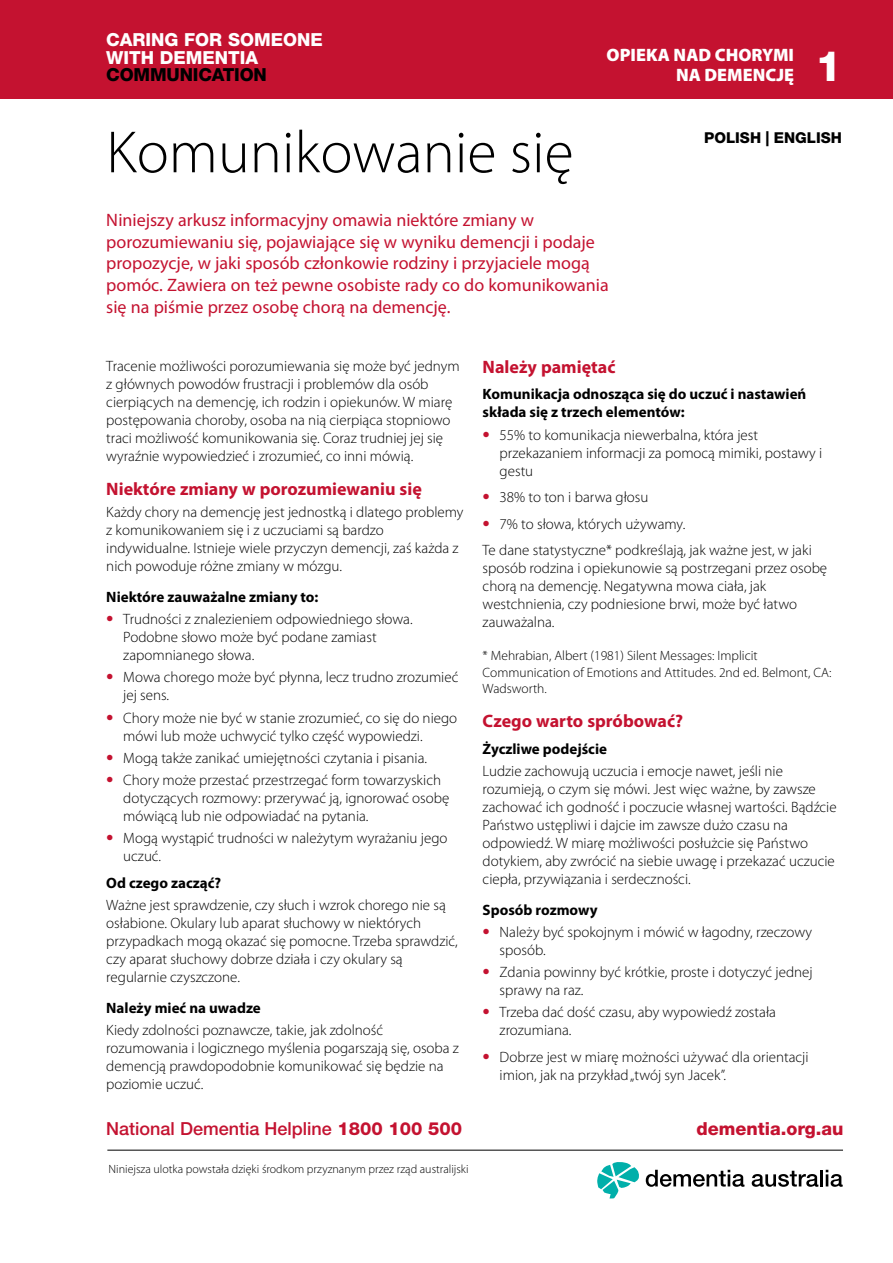
<style>
.page{position:relative;width:893px;height:1263px;background:#fff}
.page>*{position:absolute;margin:0;border:0;box-sizing:border-box;transform-origin:0 0}
.t1{font:300 60px "Myriad Pro";color:#000}
.t2{font:800 42px "Helvetica Neue LT Pro";color:#fff}
.t3{font:18px/21.6px "Myriad Pro";color:#c41230}
.t4{font:700 18px "Myriad Pro";color:#c41230}
.t5{font:500 18px "Helvetica Neue LT Std";color:#c41230}
.t6{font:800 18px/17.2px "Helvetica Neue LT Pro";color:#fff}
.t7{font:900 18px/19.5px "Myriad Pro";color:#fff;text-align:right}
.t8{font:800 18px "Helvetica Neue LT Pro";color:#c41230}
.t9{font:800 18px "Helvetica Neue LT Pro";letter-spacing:-.01em;color:#000}
.t10{font:300 15px/18px "Myriad Pro";color:#000}
.t11{font:700 15px/18px "Myriad Pro";color:#000}
.t12{font:800 15px "Helvetica Neue LT Pro";color:#000}
.t13{font:300 13.5px/16.2px "Myriad Pro";color:#000}
.t14{font:300 12px "Myriad Pro";color:#000}
.s1{font-family:"Univers";color:#c41230}
.s2{font-family:"Helvetica Neue LT Pro";font-weight:800}
</style>
<div class="page">
<div style="left:0;top:0;width:893px;height:99px;background:#c41230"></div>
<hr style="left:107px;top:1150px;width:736px;height:1px;background:#000">
<svg style="left:597px;top:1162px;width:42px;height:36px"></svg>
<svg style="left:646px;top:1170px;width:98px;height:17px"></svg>
<svg style="left:752px;top:1171px;width:66px;height:16px"></svg>
<hr style="left:820px;top:1170px;width:3px;height:16px;background:#000">
<svg style="left:826px;top:1170px;width:17px;height:17px"></svg>
<p class="t6" style="left:106px;top:31px;width:218px">CARING FOR SOMEONE<br>WITH DEMENTIA</p>
<p class="t9" style="left:106px;top:64px;width:162px">COMMUNICATION</p>
<p class="t7" style="left:607px;top:45px;width:189px">OPIEKA NAD CHORYMI<br>NA DEMENCJĘ</p>
<h2 class="t2" style="left:815px;top:41px;width:28px">1</h2>
<h1 class="t1" style="left:106px;top:116px;width:469px">Komunikowanie się</h1>
<p class="t3" style="left:106px;top:209px;width:504px">Niniejszy arkusz informacyjny omawia niektóre zmiany w porozumiewaniu się, pojawiające się w wyniku demencji i podaje propozycje, w jaki sposób członkowie rodziny i przyjaciele mogą pomóc. Zawiera on też pewne osobiste rady co do komunikowania się na piśmie przez osobę chorą na demencję.</p>
<p class="t12" style="left:704px;top:128px;width:139px">POLISH | ENGLISH</p>
<p class="t10" style="left:106px;top:356px;width:355px">Tracenie możliwości porozumiewania się może być jednym z głównych powodów frustracji i problemów dla osób cierpiących na demencję, ich rodzin i opiekunów. W miarę postępowania choroby, osoba na nią cierpiąca stopniowo traci możliwość komunikowania się. Coraz trudniej jej się wyraźnie wypowiedzieć i zrozumieć, co inni mówią.</p>
<p class="t4" style="left:106px;top:477px;width:317px">Niektóre zmiany w porozumiewaniu się</p>
<p class="t10" style="left:106px;top:503px;width:359px">Każdy chory na demencję jest jednostką i dlatego problemy z komunikowaniem się i z uczuciami są bardzo indywidualne. Istnieje wiele przyczyn demencji, zaś każda z nich powoduje różne zmiany w mózgu.</p>
<p class="t11" style="left:106px;top:587px;width:214px">Niektóre zauważalne zmiany to:</p>
<p class="t10" style="left:123px;top:610px;width:291px;text-indent:-17px"><span class="s1">•</span> Trudności z znalezieniem odpowiedniego słowa.<br>Podobne słowo może być podane zamiast zapomnianego słowa.</p>
<p class="t10" style="left:123px;top:668px;width:337px;text-indent:-17px"><span class="s1">•</span> Mowa chorego może być płynna, lecz trudno zrozumieć jej sens.</p>
<p class="t10" style="left:123px;top:708px;width:335px;text-indent:-17px"><span class="s1">•</span> Chory może nie być w stanie zrozumieć, co się do niego mówi lub może uchwycić tylko część wypowiedzi.</p>
<p class="t10" style="left:106px;top:749px;width:322px"><span class="s1">•</span> Mogą także zanikać umiejętności czytania i pisania.</p>
<p class="t10" style="left:123px;top:771px;width:328px;text-indent:-17px"><span class="s1">•</span> Chory może przestać przestrzegać form towarzyskich dotyczących rozmowy: przerywać ją, ignorować osobę mówiącą lub nie odpowiadać na pytania.</p>
<p class="t10" style="left:123px;top:829px;width:326px;text-indent:-17px"><span class="s1">•</span> Mogą wystąpić trudności w należytym wyrażaniu jego uczuć.</p>
<p class="t11" style="left:106px;top:873px;width:116px">Od czego zacząć?</p>
<p class="t10" style="left:106px;top:896px;width:353px">Ważne jest sprawdzenie, czy słuch i wzrok chorego nie są osłabione. Okulary lub aparat słuchowy w niektórych przypadkach mogą okazać się pomocne. Trzeba sprawdzić, czy aparat słuchowy dobrze działa i czy okulary są regularnie czyszczone.</p>
<p class="t11" style="left:106px;top:998px;width:156px">Należy mieć na uwadze</p>
<p class="t10" style="left:106px;top:1021px;width:354px">Kiedy zdolności poznawcze, takie, jak zdolność rozumowania i logicznego myślenia pogarszają się, osoba z demencją prawdopodobnie komunikować się będzie na poziomie uczuć.</p>
<p class="t4" style="left:483px;top:355px;width:134px">Należy pamiętać</p>
<p class="t11" style="left:483px;top:385px;width:325px">Komunikacja odnosząca się do uczuć i nastawień składa się z trzech elementów:</p>
<p class="t10" style="left:500px;top:425px;width:324px;text-indent:-17px"><span class="s1">•</span> 55% to komunikacja niewerbalna, która jest przekazaniem informacji za pomocą mimiki, postawy i gestu</p>
<p class="t10" style="left:483px;top:488px;width:167px"><span class="s1">•</span> 38% to ton i barwa głosu</p>
<p class="t10" style="left:483px;top:510px;width:331px;line-height:26.5px"><span class="s1">•</span> 7% to słowa, których używamy.<br>Te dane statystyczne* podkreślają, jak ważne jest, w jaki</p>
<p class="t10" style="left:483px;top:559px;width:346px">sposób rodzina i opiekunowie są postrzegani przez osobę chorą na demencję. Negatywna mowa ciała, jak westchnienia, czy podniesione brwi, może być łatwo zauważalna.</p>
<p class="t13" style="left:483px;top:648px;width:350px">* Mehrabian, Albert (1981) Silent Messages: Implicit<br>Communication of Emotions and Attitudes. 2nd ed. Belmont, CA:<br>Wadsworth.</p>
<p class="t4" style="left:483px;top:709px;width:202px">Czego warto spróbować?</p>
<p class="t11" style="left:483px;top:739px;width:126px">Życzliwe podejście</p>
<p class="t10" style="left:483px;top:762px;width:356px">Ludzie zachowują uczucia i emocje nawet, jeśli nie rozumieją, o czym się mówi. Jest więc ważne, by zawsze zachować ich godność i poczucie własnej wartości. Bądźcie Państwo ustępliwi i dajcie im zawsze dużo czasu na odpowiedź. W miarę możliwości posłużcie się Państwo dotykiem, aby zwrócić na siebie uwagę i przekazać uczucie ciepła, przywiązania i serdeczności.</p>
<p class="t11" style="left:483px;top:900px;width:117px">Sposób rozmowy</p>
<p class="t10" style="left:500px;top:923px;width:314px;text-indent:-17px"><span class="s1">•</span> Należy być spokojnym i mówić w łagodny, rzeczowy sposób.</p>
<p class="t10" style="left:500px;top:963px;width:315px;text-indent:-17px"><span class="s1">•</span> Zdania powinny być krótkie, proste i dotyczyć jednej sprawy na raz.</p>
<p class="t10" style="left:500px;top:1003px;width:278px;text-indent:-17px"><span class="s1">•</span> Trzeba dać dość czasu, aby wypowiedź została zrozumiana.</p>
<p class="t10" style="left:500px;top:1048px;width:310px;text-indent:-17px"><span class="s1">•</span> Dobrze jest w miarę możności używać dla orientacji imion, jak na przykład „twój syn Jacek”.</p>
<p class="t5" style="left:106px;top:1118px;width:357px">National Dementia Helpline <span class="s2">1800 100 500</span></p>
<p class="t8" style="left:696px;top:1118px;width:149px">dementia.org.au</p>
<p class="t14" style="left:108px;top:1162px;width:362px">Niniejsza ulotka powstała dzięki środkom przyznanym przez rząd australijski</p>
</div>
